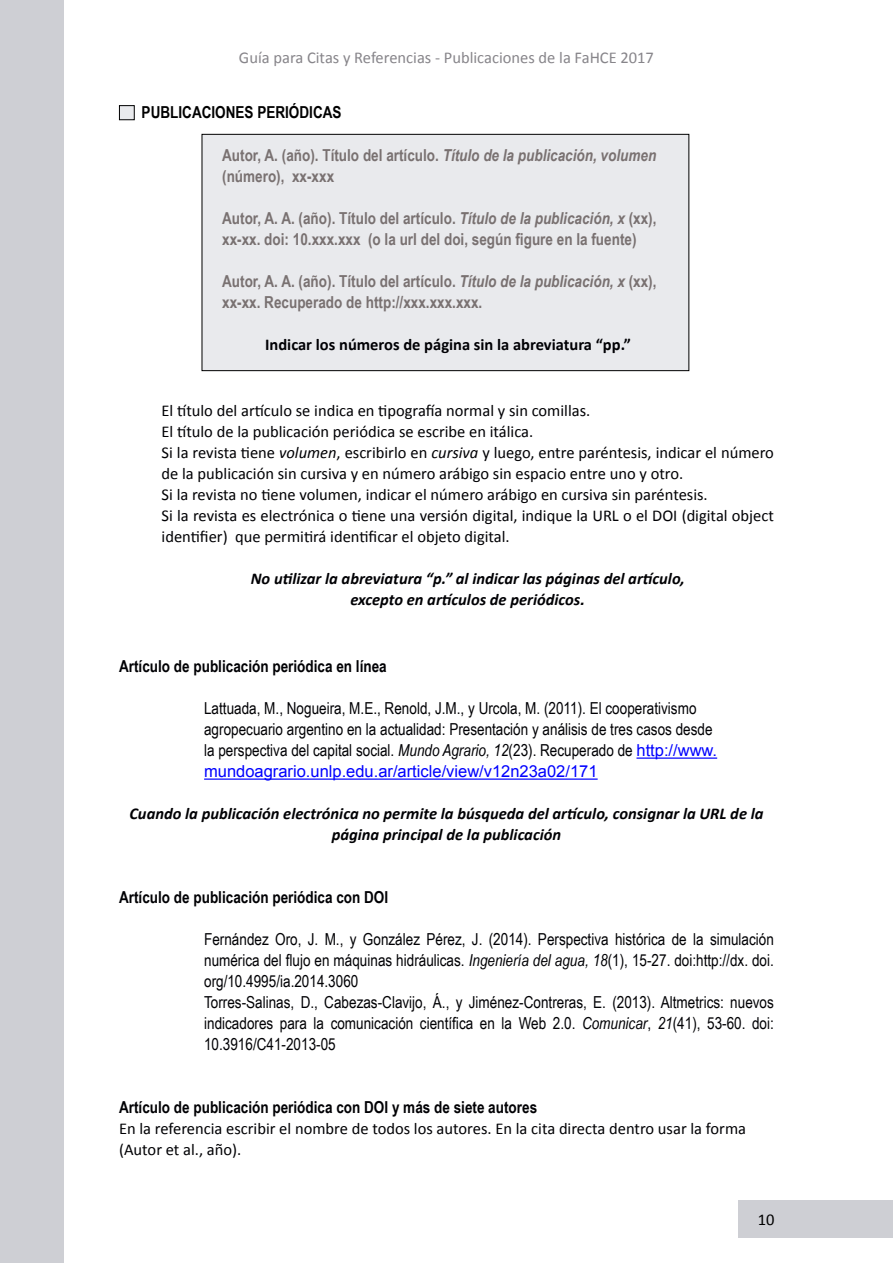
<style>
.page{position:relative;width:893px;height:1263px;background:#fff}
.page>*{position:absolute;margin:0;border:0;box-sizing:border-box;transform-origin:0 0}
.t1{font:16.5px/21px "Arial Narrow";color:#000004}
.t2{font:16.5px/21px "Calibri";color:#000004}
.t3{font:700 16.5px/21px "Arial Narrow";color:#797171}
.t4{font:italic 700 16.5px/21px "Calibri";color:#000004;text-align:center}
.t5{font:700 16.5px "Arial Narrow";color:#000004}
.t6{font:16.5px "Calibri";color:#87858a}
.t7{font:16.5px "Arial";color:#00f}
.t8{font:700 16.5px "Calibri";color:#000004}
.t9{font:700 16.5px "Arial Narrow";color:#000}
.t10{font:16.5px "Calibri";color:#000}
.s1{font-style:italic}
.s2{font-family:"Liberation Sans"}
.s3{font-family:"Arial";color:#00f}
</style>
<div class="page">
<div style="left:738px;top:1200px;width:155px;height:38px;background:#cecfd4"></div>
<div style="left:0;top:0;width:64px;height:1263px;background:#cecfd4"></div>
<div style="left:202px;top:134px;width:487px;height:237px;background:#e9eaed"></div>
<div style="left:202px;top:134px;width:487px;height:237px;border:1px solid #000"></div>
<hr style="left:636px;top:757px;width:81px;height:2px;background:#00f">
<hr style="left:204px;top:778px;width:394px;height:2px;background:#00f">
<div style="left:119px;top:106px;width:15px;height:14px;background:#e9eaed"></div>
<div style="left:119px;top:105px;width:16px;height:15px;border:1px solid #000"></div>
<p class="t6" style="left:239px;top:47px;width:417px">Guía para Citas y Referencias - Publicaciones de la FaHCE 2017</p>
<p class="t9" style="left:142px;top:100px;width:201px">PUBLICACIONES PERIÓDICAS</p>
<p class="t3" style="left:222px;top:144px;width:436px">Autor, A. (año). Título del artículo. <span class="s1">Título de la publicación, volumen </span>(número), xx-xxx</p>
<p class="t3" style="left:222px;top:207px;width:436px">Autor, A. A. (año). Título del artículo. <span class="s1">Título de la publicación, x</span> (xx), xx-xx. doi: 10.xxx.xxx (o la url del doi, según figure en la fuente)</p>
<p class="t3" style="left:222px;top:270px;width:436px">Autor, A. A. (año). Título del artículo. <span class="s1">Título de la publicación, x</span> (xx), xx-xx. Recuperado de http://xxx.xxx.xxx.</p>
<p class="t8" style="left:265px;top:334px;width:367px">Indicar los números de página sin la abreviatura “pp.”</p>
<p class="t2" style="left:162px;top:400px;width:614px">El título del artículo se indica en tipografía normal y sin comillas.<br>El título de la publicación periódica se escribe en itálica.<br>Si la revista tiene <span class="s1">volumen</span>, escribirlo en <span class="s1">cursiva</span> y luego, entre paréntesis, indicar el número de la publicación sin cursiva y en número arábigo sin espacio entre uno y otro.<br>Si la revista no tiene volumen, indicar el número arábigo en cursiva sin paréntesis.<br>Si la revista es electrónica o tiene una versión digital, indique la URL o el DOI (digital object identifier) que permitirá identificar el objeto digital.</p>
<p class="t4" style="left:251px;top:568px;width:435px">No utilizar la abreviatura “p.” al indicar las páginas del artículo, excepto en artículos de periódicos<span class="s2">.</span></p>
<p class="t5" style="left:119px;top:654px;width:269px">Artículo de publicación periódica en línea</p>
<p class="t1" style="left:204px;top:697px;width:515px">Lattuada, M., Nogueira, M.E., Renold, J.M., y Urcola, M. (2011). El cooperativismo agropecuario argentino en la actualidad: Presentación y análisis de tres casos desde la perspectiva del capital social. <span class="s1">Mundo Agrario, 12</span>(23). Recuperado de <span class="s3">http://www.</span></p>
<p class="t7" style="left:204px;top:761px;width:395px">mundoagrario.unlp.edu.ar/article/view/v12n23a02/171</p>
<p class="t4" style="left:129px;top:803px;width:636px">Cuando la publicación electrónica no permite la búsqueda del artículo, consignar la URL de la página principal de la publicación</p>
<p class="t5" style="left:119px;top:885px;width:271px">Artículo de publicación periódica con DOI</p>
<p class="t1" style="left:204px;top:928px;width:571px">Fernández Oro, J. M., y González Pérez, J. (2014). Perspectiva histórica de la simulación numérica del flujo en máquinas hidráulicas. <span class="s1">Ingeniería del agua, 18</span>(1), 15-27. doi:http://dx. doi. org/10.4995/ia.2014.3060<br>Torres-Salinas, D., Cabezas-Clavijo, Á., y Jiménez-Contreras, E. (2013). Altmetrics: nuevos indicadores para la comunicación científica en la Web 2.0. <span class="s1">Comunicar</span>, <span class="s1">21</span>(41), 53-60. doi:<br>10.3916/C41-2013-05</p>
<p class="t5" style="left:119px;top:1095px;width:420px">Artículo de publicación periódica con DOI y más de siete autores</p>
<p class="t2" style="left:119px;top:1118px;width:629px">En la referencia escribir el nombre de todos los autores. En la cita directa dentro usar la forma (Autor et al., año).</p>
<p class="t10" style="left:758px;top:1209px;width:18px">10</p>
</div>
